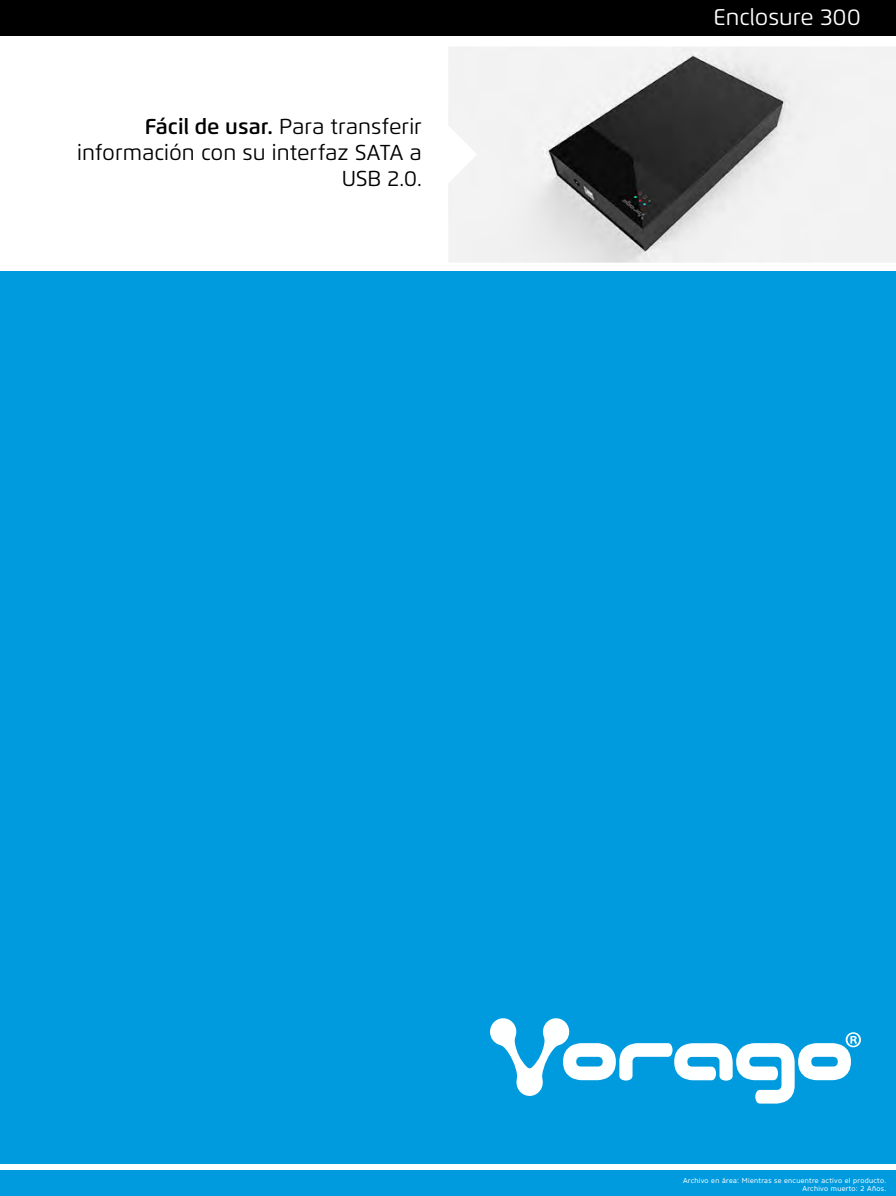
<style>
.page{position:relative;width:896px;height:1196px;background:#fff}
.page>*{position:absolute;margin:0;border:0;box-sizing:border-box;transform-origin:0 0}
.t1{font:22.75px "Flexo";color:#fff}
.t2{font:21.61px/25.9px "Flexo";color:#000;text-align:right}
.t3{font:7px/7.9px "Core Sans N45";letter-spacing:.04em;color:#fff;text-align:right}
.s1{font-weight:600}
</style>
<div class="page">
<div style="left:0;top:271px;width:896px;height:892px;background:#009bde"></div>
<svg style="left:490px;top:1018px;width:371px;height:85px"></svg>
<div style="left:0;top:1170px;width:896px;height:25px;background:#009bde"></div>
<div style="left:0;top:0;width:896px;height:35px;background:#000"></div>
<img style="left:449px;top:47px;width:447px;height:215px">
<h2 class="t2" style="left:77px;top:114px;width:346px"><span class="s1">Fácil de usar.</span> Para transferir información con su interfaz SATA a<br>USB 2.0.</h2>
<h1 class="t1" style="left:713px;top:3px;width:149px">Enclosure 300</h1>
<p class="t3" style="left:683px;top:1176px;width:205px">Archivo en área: Mientras se encuentre activo el producto.<br>Archivo muerto: 2 Años.</p>
</div>
